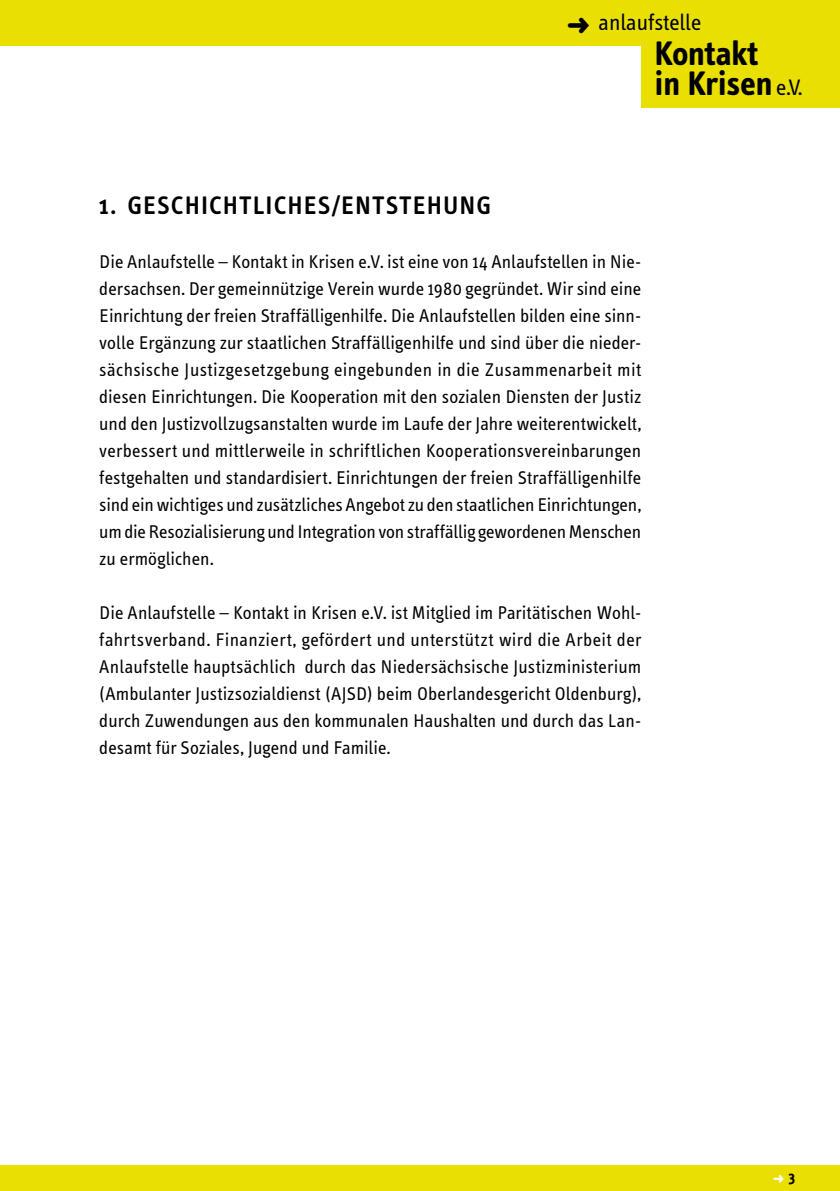
<style>
.page{position:relative;width:840px;height:1191px;background:#fff}
.page>*{position:absolute;margin:0;border:0;box-sizing:border-box;transform-origin:0 0}
.t1{font:700 34.8px/30.2px "Info Text";color:#000}
.t2{font:600 26px "Info Text";letter-spacing:.05em;color:#000}
.t3{font:23.2px "Info Text";color:#000}
.t4{font:19px/27px "Info Text";color:#000;text-align:justify}
.t5{font:700 15.2px "Info Text";color:#000}
.s1{font-weight:400;font-size:23.2px}
.s2{color:#fff}
</style>
<div class="page">
<div style="left:0;top:1165px;width:839px;height:26px;background:#e9df00"></div>
<div style="left:0;top:0;width:839px;height:45px;background:#e9df00"></div>
<div style="left:641px;top:0;width:198px;height:108px;background:#e9df00"></div>
<p class="t3" style="left:567px;top:10px;width:136px">➜ anlaufstelle</p>
<h1 class="t1" style="left:654px;top:38px;width:149px">Kontakt<br>in Krisen<span class="s1">e.V.</span></h1>
<h2 class="t2" style="left:99px;top:191px;width:390px">1. GESCHICHTLICHES/ENTSTEHUNG</h2>
<p class="t4" style="left:99px;top:249px;width:543px">Die Anlaufstelle – Kontakt in Krisen e.V. ist eine von 14 Anlaufstellen in Nie&shy;dersachsen. Der gemeinnützige Verein wurde 1980 gegründet. Wir sind eine Einrichtung der freien Straffälligenhilfe. Die Anlaufstellen bilden eine sinn&shy;volle Ergänzung zur staatlichen Straffälligenhilfe und sind über die nieder&shy;sächsische Justizgesetzgebung eingebunden in die Zusammenarbeit mit diesen Einrichtungen. Die Kooperation mit den sozialen Diensten der Justiz und den Justizvollzugsanstalten wurde im Laufe der Jahre weiterentwickelt, verbessert und mittlerweile in schriftlichen Kooperationsvereinbarungen festgehalten und standardisiert. Einrichtungen der freien Straffälligenhilfe sind ein wichtiges und zusätzliches Angebot zu den staatlichen Einrichtungen, um die Resozialisierung und Integration von straffällig gewordenen Menschen zu ermöglichen.</p>
<p class="t4" style="left:99px;top:600px;width:543px">Die Anlaufstelle – Kontakt in Krisen e.V. ist Mitglied im Paritätischen Wohl&shy;fahrtsverband. Finanziert, gefördert und unterstützt wird die Arbeit der Anlaufstelle hauptsächlich durch das Niedersächsische Justizministerium (Ambulanter Justizsozialdienst (AJSD) beim Oberlandesgericht Oldenburg), durch Zuwendungen aus den kommunalen Haushalten und durch das Lan&shy;desamt für Soziales, Jugend und Familie.</p>
<p class="t5" style="left:772px;top:1168px;width:23px"><span class="s2">➜</span> 3</p>
</div>
